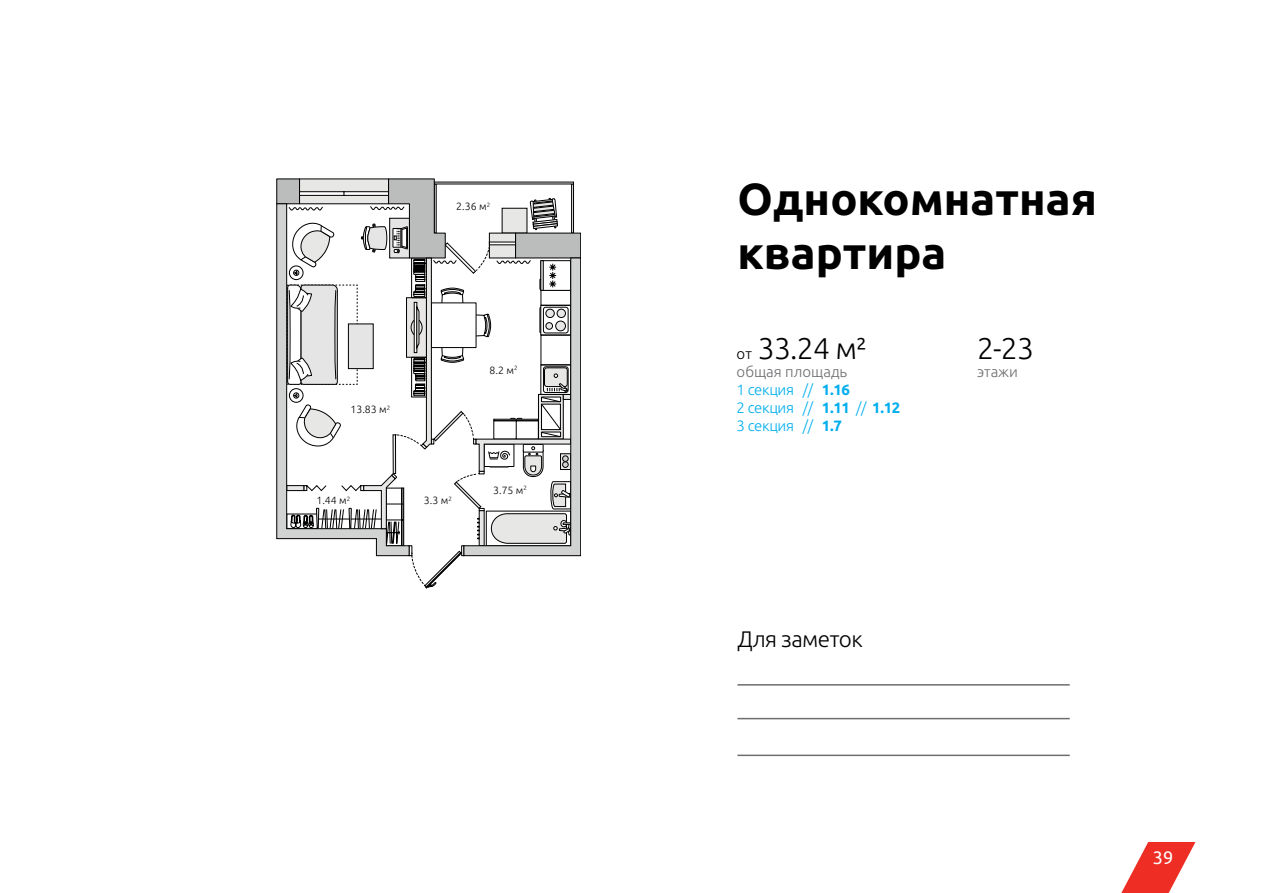
<style>
.page{position:relative;width:1263px;height:893px;background:#fff}
.page>*{position:absolute;margin:0;border:0;box-sizing:border-box;transform-origin:0 0}
.t1{font:700 45px/54px "Ubuntu";color:#000}
.t2{font:300 30px "Ubuntu";letter-spacing:-.025em;color:#000}
.t3{font:300 22.5px "Ubuntu";letter-spacing:-.025em;color:#000}
.t4{font:18px "Ubuntu";color:#fff}
.t5{font:300 15px/18px "Ubuntu";letter-spacing:-.025em;color:#00aeef}
.t6{font:300 15px "Ubuntu";color:#6d6e71}
.t7{font:300 10.5px "Ubuntu";color:#000}
.s1{font-size:15px}
.s2{font-weight:700}
</style>
<div class="page">
<svg style="left:276px;top:179px;width:305px;height:409px"></svg>
<hr style="left:737px;top:718px;width:333px;height:1px;background:#6d6e71">
<hr style="left:737px;top:684px;width:333px;height:2px;background:#6d6e71">
<hr style="left:737px;top:755px;width:333px;height:1px;background:#6d6e71">
<svg style="left:1121px;top:842px;width:74px;height:51px"></svg>
<p class="t7" style="left:456px;top:202px;width:35px">2.36 м<sup>2</sup></p>
<p class="t7" style="left:350px;top:405px;width:41px">13.83 м<sup>2</sup></p>
<p class="t7" style="left:316px;top:496px;width:35px">1.44 м<sup>2</sup></p>
<p class="t7" style="left:424px;top:496px;width:29px">3.3 м<sup>2</sup></p>
<p class="t7" style="left:490px;top:366px;width:29px">8.2 м<sup>2</sup></p>
<p class="t7" style="left:493px;top:486px;width:35px">3.75 м<sup>2</sup></p>
<h1 class="t1" style="left:737px;top:172px;width:361px">Однокомнатная квартира</h1>
<h2 class="t2" style="left:737px;top:331px;width:132px"><span class="s1">от</span> 33.24 м²</h2>
<h2 class="t2" style="left:977px;top:331px;width:58px">2-23</h2>
<p class="t6" style="left:737px;top:363px;width:112px">общая площадь</p>
<p class="t6" style="left:977px;top:363px;width:43px">этажи</p>
<p class="t5" style="left:737px;top:381px;width:165px">1 секция // <span class="s2">1.16<br></span>2 секция // <span class="s2">1.11</span> // <span class="s2">1.12<br></span>3 секция // <span class="s2">1.7</span></p>
<h3 class="t3" style="left:737px;top:626px;width:127px">Для заметок</h3>
<p class="t4" style="left:1153px;top:848px;width:22px">39</p>
</div>
